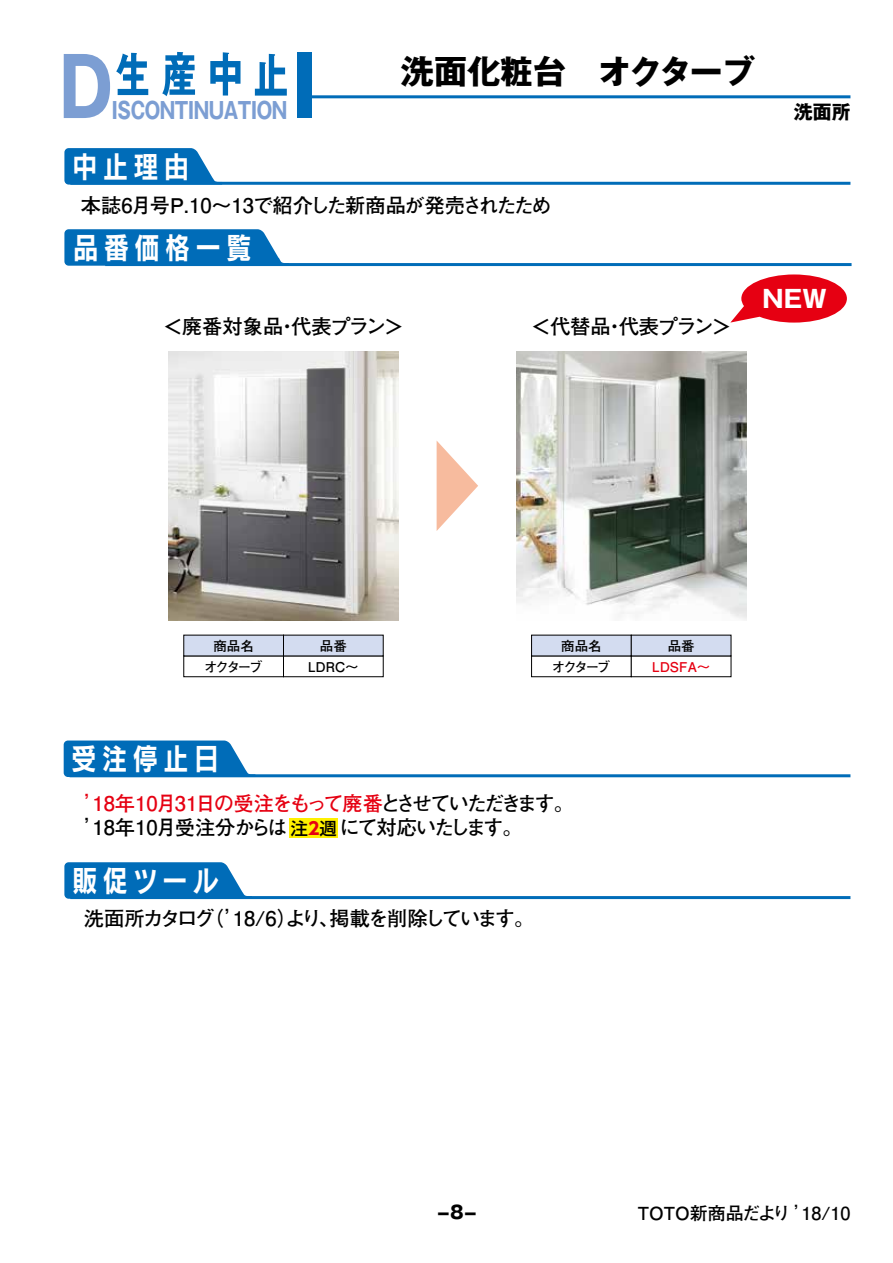
<style>
.page{position:relative;width:893px;height:1263px;background:#fff}
.page>*{position:absolute;margin:0;border:0;box-sizing:border-box;transform-origin:0 0}
.t1{font:700 81.3px "Gothic MB101 Pro";color:#7c9ed3;scale:.81 1}
.t2{font:700 33px "Gothic MB101 Pro";letter-spacing:-.01em;color:#000}
.t3{font:30px "Rodin Pro B";letter-spacing:.2em;color:#fff;scale:.85 1}
.t4{font:700 24.15px "Gothic MB101 Pro";color:#fff}
.t5{font:700 22.8px "Gothic MB101 Pro";letter-spacing:-.03em;color:#7c9ed3;scale:.78 1}
.t6{font:700 20.25px/24px "Futo Go B101 Pro";letter-spacing:-.075em;color:#000}
.t7{font:700 20.25px "Futo Go B101 Pro";letter-spacing:-.055em;color:#000}
.t8{font:700 20.25px "Futo Go B101 Pro";letter-spacing:-.095em;color:#000}
.t9{font:700 20.25px "Futo Go B101 Pro";color:#000}
.t10{font:700 20.25px "Futo Go B101 Pro";letter-spacing:-.025em;color:#000}
.t11{font:700 18.75px "Gothic MB101 Pro";color:#000}
.t12{font:700 18px "Futo Go B101 Pro";letter-spacing:-.095em;color:#000}
.t13{font:700 18px "Gothic MB101 Pro";color:#000;scale:2 1}
.t14{font:500 17.25px "UD Shin Go Pro";color:#000}
.t15{font:700 13.5px "Futo Go B101 Pro";color:#000}
.t16{font:700 13.5px "Futo Go B101 Pro";color:#e60012}
.s1{color:#e60012}
.s2{font-weight:700;color:#e60012}
</style>
<div class="page">
<div style="left:298px;top:52px;width:14px;height:66px;background:#006cb8"></div>
<hr style="left:308px;top:95px;width:542px;height:3px;background:#006cb8">
<svg style="left:116px;top:53px;width:32px;height:42px"></svg>
<svg style="left:162px;top:52px;width:33px;height:44px"></svg>
<svg style="left:210px;top:52px;width:30px;height:44px"></svg>
<svg style="left:255px;top:54px;width:32px;height:42px"></svg>
<img style="left:516px;top:351px;width:230px;height:269px">
<img style="left:169px;top:351px;width:229px;height:269px">
<hr style="left:70px;top:182px;width:780px;height:3px;background:#006cb8">
<svg style="left:64px;top:148px;width:158px;height:37px;background:#1b7bbf"></svg>
<hr style="left:70px;top:774px;width:780px;height:3px;background:#006cb8">
<svg style="left:64px;top:740px;width:191px;height:37px"></svg>
<hr style="left:70px;top:896px;width:780px;height:3px;background:#006cb8">
<svg style="left:64px;top:862px;width:183px;height:37px;background:#1276bd"></svg>
<svg style="left:730px;top:274px;width:117px;height:49px"></svg>
<svg style="left:437px;top:441px;width:41px;height:90px"></svg>
<div style="left:184px;top:635px;width:99px;height:21px;background:#d3dcf0"></div>
<div style="left:283px;top:635px;width:100px;height:21px;background:#d3dcf0"></div>
<div style="left:532px;top:635px;width:99px;height:21px;background:#d3dcf0"></div>
<div style="left:631px;top:635px;width:100px;height:21px;background:#d3dcf0"></div>
<div style="left:290px;top:818px;width:48px;height:20px;background:#fff100"></div>
<hr style="left:105px;top:263px;width:746px;height:3px;background:#006cb8">
<svg style="left:64px;top:229px;width:220px;height:37px;background:#0f75bc"></svg>
<h1 class="t1" style="left:59px;top:20px;width:68px">D</h1>
<h2 class="t2" style="left:401px;top:44px;width:355px">洗面化粧台　オクターブ</h2>
<p class="t5" style="left:112px;top:91px;width:227px">ISCONTINUATION</p>
<p class="t11" style="left:794px;top:96px;width:58px">洗面所</p>
<h3 class="t3" style="left:72px;top:146px;width:140px">中止理由</h3>
<p class="t7" style="left:81px;top:189px;width:472px">本誌6月号P.10～13で紹介した新商品が発売されたため</p>
<h3 class="t3" style="left:73px;top:227px;width:212px">品番価格一覧</h3>
<p class="t9" style="left:163px;top:310px;width:242px">＜廃番対象品・代表プラン＞</p>
<p class="t10" style="left:531px;top:310px;width:202px">＜代替品・代表プラン＞</p>
<p class="t4" style="left:762px;top:279px;width:66px">NEW</p>
<p class="t15" style="left:213px;top:635px;width:42px">商品名</p>
<p class="t15" style="left:204px;top:656px;width:60px">オクターブ</p>
<h3 class="t3" style="left:71px;top:739px;width:176px">受注停止日</h3>
<p class="t15" style="left:320px;top:635px;width:28px">品番</p>
<p class="t15" style="left:308px;top:656px;width:52px">LDRC～</p>
<p class="t15" style="left:561px;top:635px;width:42px">商品名</p>
<p class="t15" style="left:552px;top:656px;width:60px">オクターブ</p>
<p class="t6" style="left:84px;top:789px;width:491px"><span class="s1">’18年10月31日の受注をもって廃番</span>とさせていただきます。’18年10月受注分からは　　 にて対応いたします。</p>
<p class="t14" style="left:291px;top:814px;width:47px">注<span class="s2">2</span>週</p>
<h3 class="t3" style="left:72px;top:860px;width:173px">販促ツール</h3>
<p class="t8" style="left:84px;top:902px;width:452px">洗面所カタログ（’18/6）より、掲載を削除しています。</p>
<p class="t15" style="left:668px;top:635px;width:28px">品番</p>
<p class="t16" style="left:652px;top:656px;width:60px">LDSFA～</p>
<p class="t13" style="left:437px;top:1197px;width:22px">-8-</p>
<p class="t12" style="left:634px;top:1199px;width:218px">ＴＯＴＯ新商品だより ’18/10</p>
</div>
